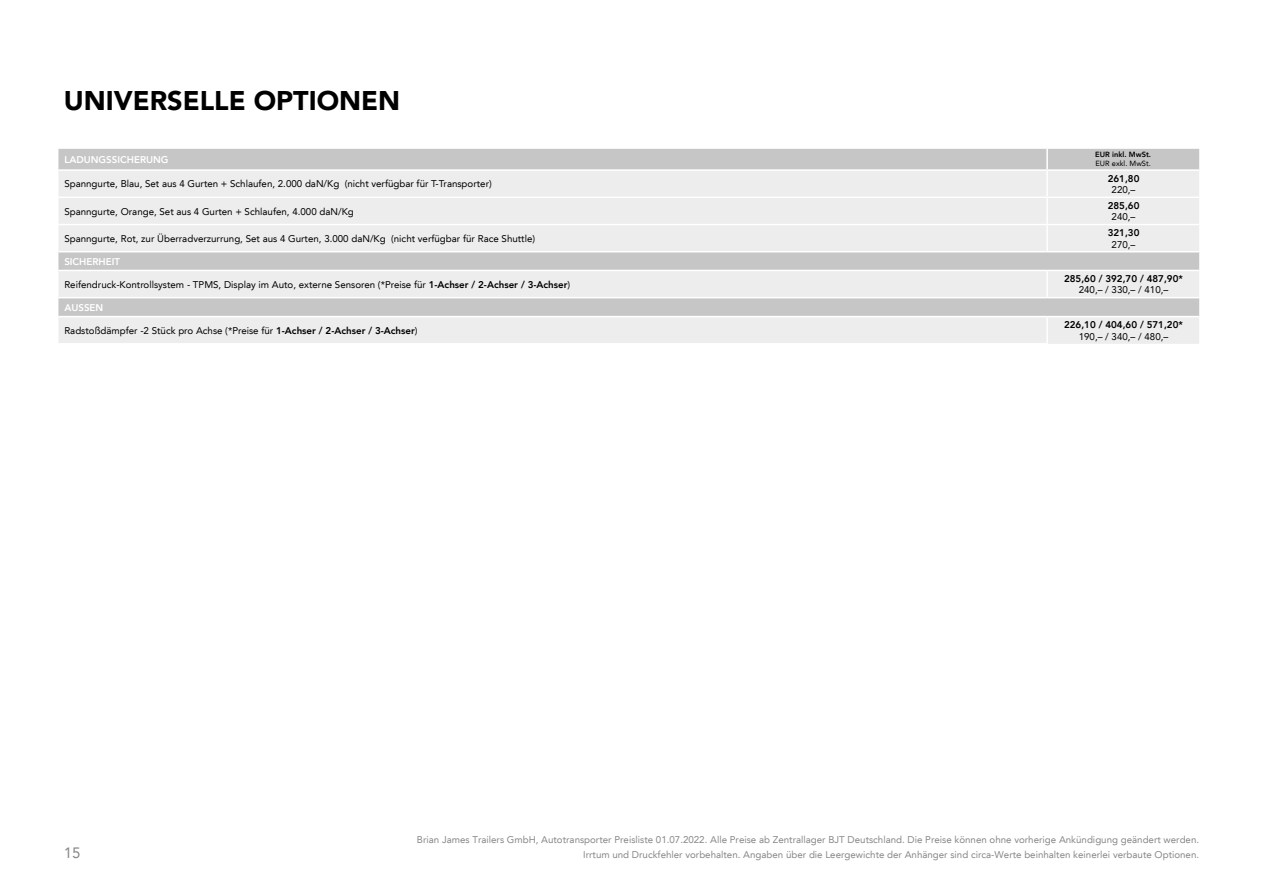
<style>
.page{position:relative;width:1263px;height:893px;background:#fff}
.page>*{position:absolute;margin:0;border:0;box-sizing:border-box;transform-origin:0 0}
.t1{font:900 27px "Avenir LT";color:#000}
.t2{font:15px "Avenir LT";color:#878787}
.t3{font:9.75px "Avenir LT";color:#000}
.t4{font:9.75px/15px "Avenir LT";color:#878787;text-align:right}
.t5{font:800 9.75px "Avenir LT";color:#000}
.t6{font:800 9.75px "Avenir LT";color:#fff}
.t7{font:800 7.5px "Avenir LT";color:#000}
.t8{font:7.5px "Avenir LT";color:#000}
.s1{font-weight:800}
.s2{color:#c6c6c6}
</style>
<div class="page">
<div style="left:58px;top:149px;width:1141px;height:20px;background:#c6c6c6"></div>
<svg style="left:58px;top:171px;width:1141px;height:173px;fill:#ededed"></svg>
<hr style="left:58px;top:197px;width:989px;height:1px;background:#fff">
<hr style="left:1047px;top:197px;width:152px;height:1px;background:#fff">
<hr style="left:58px;top:224px;width:989px;height:1px;background:#fff">
<hr style="left:1047px;top:224px;width:152px;height:1px;background:#fff">
<svg style="left:1046px;top:171px;width:2px;height:80px"></svg>
<hr style="left:1046px;top:251px;width:153px;height:1px;background:#fff">
<hr style="left:58px;top:270px;width:989px;height:1px;background:#fff">
<hr style="left:1047px;top:270px;width:152px;height:1px;background:#fff">
<svg style="left:1046px;top:271px;width:2px;height:26px"></svg>
<hr style="left:1046px;top:297px;width:153px;height:1px;background:#fff">
<svg style="left:1046px;top:317px;width:2px;height:26px"></svg>
<hr style="left:58px;top:251px;width:988px;height:1px;background:#fff">
<hr style="left:58px;top:297px;width:988px;height:1px;background:#fff">
<hr style="left:58px;top:343px;width:990px;height:2px;background:#fff">
<hr style="left:58px;top:316px;width:989px;height:1px;background:#fff">
<hr style="left:1047px;top:316px;width:152px;height:1px;background:#fff">
<hr style="left:1046px;top:149px;width:2px;height:20px;background:#fff">
<h1 class="t1" style="left:64px;top:84px;width:338px">UNIVERSELLE OPTIONEN</h1>
<p class="t6" style="left:64px;top:154px;width:106px">LADUNGSSICHERUNG</p>
<p class="t7" style="left:1095px;top:150px;width:57px">EUR inkl. MwSt.</p>
<p class="t8" style="left:1095px;top:159px;width:57px">EUR exkl. MwSt.</p>
<p class="t3" style="left:64px;top:178px;width:429px">Spanngurte, Blau, Set aus 4 Gurten + Schlaufen, 2.000 daN/Kg (nicht verfügbar für T-Transporter)</p>
<p class="t5" style="left:1108px;top:172px;width:33px">261,80</p>
<p class="t3" style="left:1111px;top:184px;width:25px">220,–</p>
<p class="t3" style="left:64px;top:206px;width:291px">Spanngurte, Orange, Set aus 4 Gurten + Schlaufen, 4.000 daN/Kg</p>
<p class="t5" style="left:1108px;top:200px;width:33px">285,60</p>
<p class="t3" style="left:1111px;top:211px;width:25px">240,–</p>
<p class="t3" style="left:64px;top:233px;width:472px">Spanngurte, Rot, zur Überradverzurrung, Set aus 4 Gurten, 3.000 daN/Kg (nicht verfügbar für Race Shuttle)</p>
<p class="t5" style="left:1108px;top:227px;width:33px">321,30</p>
<p class="t3" style="left:1111px;top:238px;width:25px">270,–</p>
<p class="t6" style="left:64px;top:256px;width:57px">SICHERHEIT</p>
<p class="t3" style="left:64px;top:279px;width:507px">Reifendruck-Kontrollsystem - TPMS, Display im Auto, externe Sensoren (*Preise für <span class="s1">1-Achser / 2-Achser / 3-Achser</span>)</p>
<p class="t5" style="left:1064px;top:273px;width:120px">285,60 / 392,70 / 487,90*</p>
<p class="t3" style="left:1079px;top:284px;width:91px">240,– / 330,– / 410,–</p>
<p class="t6" style="left:64px;top:302px;width:40px">AUSSEN</p>
<p class="t3" style="left:64px;top:325px;width:355px">Radstoßdämpfer -2 Stück pro Achse (*Preise für <span class="s1">1-Achser / 2-Achser / 3-Achser</span>)</p>
<p class="t5" style="left:1064px;top:319px;width:120px">226,10 / 404,60 / 571,20*</p>
<p class="t3" style="left:1079px;top:331px;width:91px">190,– / 340,– / 480,–</p>
<h2 class="t2" style="left:64px;top:844px;width:43px">15 <span class="s2">16</span></h2>
<p class="t4" style="left:417px;top:832px;width:784px">Brian James Trailers GmbH, Autotransporter Preisliste 01.07.2022. Alle Preise ab Zentrallager BJT Deutschland. Die Preise können ohne vorherige Ankündigung geändert werden.<br>Irrtum und Druckfehler vorbehalten. Angaben über die Leergewichte der Anhänger sind circa-Werte beinhalten keinerlei verbaute Optionen.</p>
</div>
